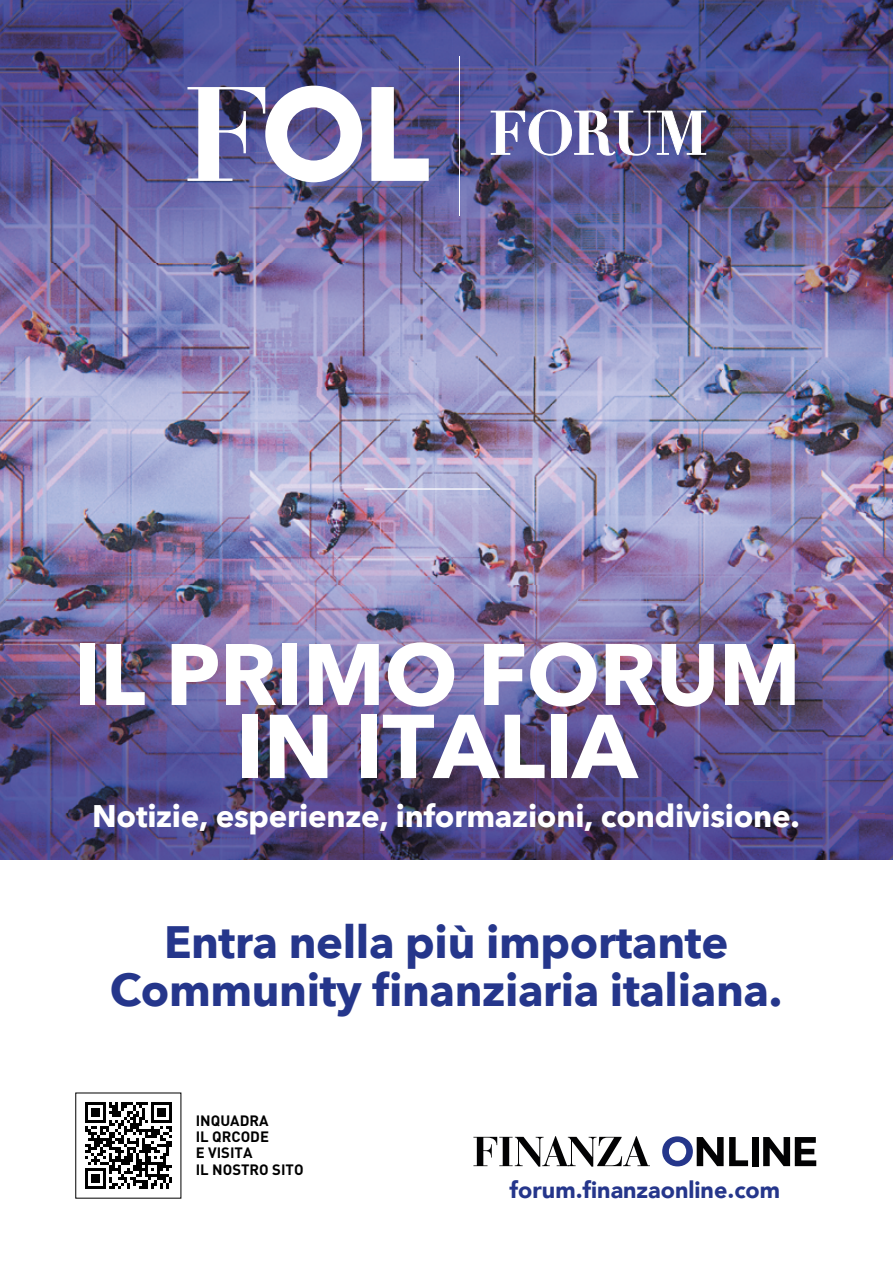
<style>
.page{position:relative;width:893px;height:1263px;background:#fff}
.page>*{position:absolute;margin:0;border:0;box-sizing:border-box;transform-origin:0 0}
.t1{font:700 89.4px "Avenir Next";letter-spacing:-.01em;color:#fff}
.t2{font:700 86.1px "Avenir Next";letter-spacing:-.01em;color:#fff}
.t3{font:700 45.3px/48.3px "Avenir Next";letter-spacing:-.01em;color:#25368b;text-align:center}
.t4{font:700 31.2px "Avenir Next";letter-spacing:-.01em;color:#fff}
.t5{font:900 23.4px "Avenir";color:#25368b}
.t6{font:700 14.85px/16.2px "DIN Pro";color:#000}
</style>
<div class="page">
<img style="left:0;top:1px;width:892px;height:859px">
<hr style="left:364px;top:488px;width:126px;height:2px;background:#fff">
<svg style="left:187px;top:86px;width:175px;height:96px"></svg>
<hr style="left:459px;top:56px;width:1px;height:160px;background:#fff">
<svg style="left:371px;top:87px;width:58px;height:94px"></svg>
<img style="left:491px;top:110px;width:215px;height:46px">
<svg style="left:85px;top:1102px;width:87px;height:87px"></svg>
<svg style="left:473px;top:1136px;width:177px;height:30px"></svg>
<svg style="left:662px;top:1136px;width:86px;height:30px"></svg>
<div style="left:752px;top:1137px;width:6px;height:29px;background:#020203"></div>
<svg style="left:763px;top:1137px;width:53px;height:29px"></svg>
<h2 class="t2" style="left:73px;top:600px;width:729px">IL PRIMO FORUM</h2>
<h1 class="t1" style="left:236px;top:669px;width:403px">IN ITALIA</h1>
<p class="t4" style="left:92px;top:789px;width:709px">Notizie, esperienze, informazioni, condivisione.</p>
<p class="t3" style="left:110px;top:917px;width:674px">Entra nella più importante<br>Community finanziaria italiana.</p>
<p class="t6" style="left:196px;top:1112px;width:109px">INQUADRA<br>IL QRCODE<br>E VISITA<br>IL NOSTRO SITO</p>
<p class="t5" style="left:510px;top:1170px;width:272px">forum.finanzaonline.com</p>
</div>
